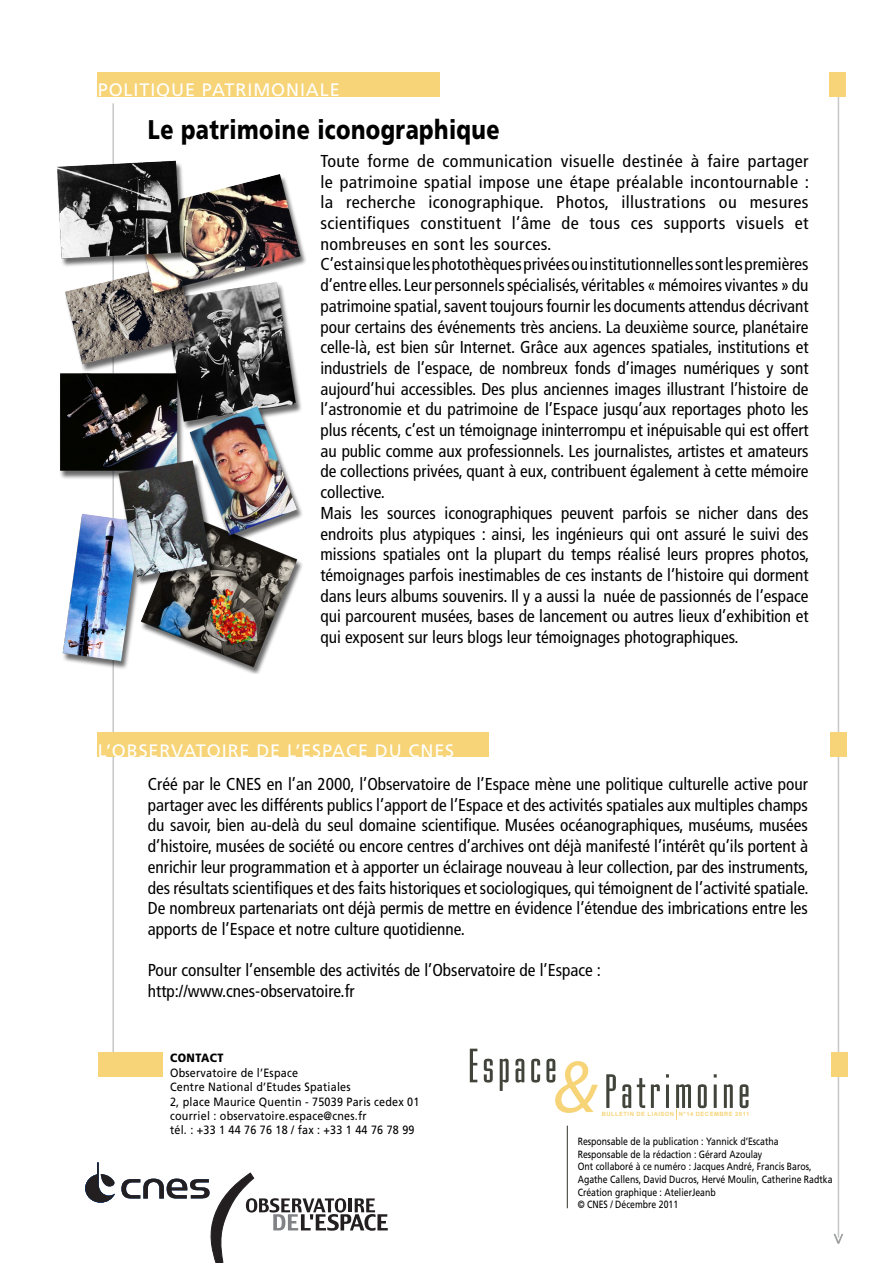
<style>
.page{position:relative;width:893px;height:1263px;background:#fff}
.page>*{position:absolute;margin:0;border:0;box-sizing:border-box;transform-origin:0 0}
.t1{font:900 27px "Frutiger";letter-spacing:.02em;color:#000;scale:.8 1}
.t2{font:18px "Frutiger";letter-spacing:.05em;color:#fff}
.t3{font:condensed 17.25px/20.7px "Frutiger";color:#000;scale:1.05 1}
.t4{font:condensed 17.25px/20.7px "Frutiger";color:#000;text-align:justify}
.t5{font:12px/14.4px "Frutiger";letter-spacing:.02em;color:#000;scale:.9 1}
.t6{font:900 12px "Frutiger";letter-spacing:.04em;color:#000;scale:.9 1}
.t7{font:10.5px/12.6px "Frutiger";color:#000;scale:.83 1}
.t8{font:700 5.85px "Arial";letter-spacing:.08em;color:#f6d477}
</style>
<div class="page">
<hr style="left:838px;top:77px;width:1px;height:1160px;background:#c6c7c8">
<hr style="left:112px;top:103px;width:2px;height:953px;background:#c6c7c8">
<svg style="left:833px;top:1234px;width:10px;height:10px"></svg>
<hr style="left:567px;top:1125px;width:1px;height:83px;background:#41443a">
<svg style="left:470px;top:1049px;width:7px;height:33px"></svg>
<svg style="left:484px;top:1059px;width:9px;height:23px"></svg>
<svg style="left:500px;top:1059px;width:9px;height:32px"></svg>
<svg style="left:515px;top:1059px;width:9px;height:23px"></svg>
<svg style="left:531px;top:1059px;width:9px;height:23px"></svg>
<svg style="left:606px;top:1074px;width:10px;height:34px"></svg>
<svg style="left:622px;top:1084px;width:9px;height:24px"></svg>
<svg style="left:637px;top:1078px;width:8px;height:30px"></svg>
<svg style="left:651px;top:1084px;width:9px;height:24px"></svg>
<hr style="left:666px;top:1084px;width:3px;height:24px;background:#41443a">
<svg style="left:698px;top:1084px;width:9px;height:24px"></svg>
<hr style="left:714px;top:1084px;width:3px;height:24px;background:#41443a">
<svg style="left:724px;top:1084px;width:9px;height:24px"></svg>
<svg style="left:740px;top:1084px;width:8px;height:24px"></svg>
<svg style="left:121px;top:1172px;width:267px;height:91px"></svg>
<svg style="left:85px;top:1162px;width:30px;height:40px"></svg>
<svg style="left:546px;top:1059px;width:52px;height:54px"></svg>
<div style="left:831px;top:1052px;width:16px;height:25px;background:#f6d477"></div>
<div style="left:98px;top:1053px;width:65px;height:24px;background:#f6d477"></div>
<svg style="left:676px;top:1084px;width:15px;height:36px"></svg>
<div style="left:830px;top:72px;width:16px;height:24px;background:#f6d477"></div>
<div style="left:98px;top:72px;width:342px;height:24px;background:#f6d477"></div>
<div style="left:831px;top:732px;width:16px;height:25px;background:#f6d477"></div>
<div style="left:98px;top:732px;width:391px;height:25px;background:#f6d477"></div>
<img style="left:57px;top:160px;width:249px;height:513px">
<p class="t2" style="left:98px;top:79px;width:243px">POLITIQUE PATRIMONIALE</p>
<h1 class="t1" style="left:148px;top:113px;width:441px">Le patrimoine iconographique</h1>
<p class="t3" style="left:320px;top:151px;width:467px">Toute forme de communication visuelle destinée à faire partager le patrimoine spatial impose une étape préalable incontournable : la recherche iconographique. Photos, illustrations ou mesures scientifiques constituent l’âme de tous ces supports visuels et nombreuses en sont les sources.<br>C’est ainsi que les photothèques privées ou institutionnelles sont les premières d’entre elles. Leur personnels spécialisés, véritables «mémoires vivantes » du patrimoine spatial, savent toujours fournir les documents attendus décrivant pour certains des événements très anciens. La deuxième source, planétaire celle-là, est bien sûr Internet. Grâce aux agences spatiales, institutions et industriels de l’espace, de nombreux fonds d’images numériques y sont aujourd’hui accessibles. Des plus anciennes images illustrant l’histoire de l’astronomie et du patrimoine de l’Espace jusqu’aux reportages photo les plus récents, c’est un témoignage ininterrompu et inépuisable qui est offert au public comme aux professionnels. Les journalistes, artistes et amateurs de collections privées, quant à eux, contribuent également à cette mémoire collective.<br>Mais les sources iconographiques peuvent parfois se nicher dans des endroits plus atypiques : ainsi, les ingénieurs qui ont assuré le suivi des missions spatiales ont la plupart du temps réalisé leurs propres photos, témoignages parfois inestimables de ces instants de l’histoire qui dorment dans leurs albums souvenirs. Il y a aussi la nuée de passionnés de l’espace qui parcourent musées, bases de lancement ou autres lieux d’exhibition et qui exposent sur leurs blogs leur témoignages photographiques.</p>
<p class="t2" style="left:98px;top:740px;width:358px">L’OBSERVATOIRE DE L’ESPACE DU CNES</p>
<p class="t4" style="left:148px;top:774px;width:662px">Créé par le CNES en l’an 2000, l’Observatoire de l’Espace mène une politique culturelle active pour partager avec les différents publics l’apport de l’Espace et des activités spatiales aux multiples champs du savoir, bien au-delà du seul domaine scientifique. Musées océanographiques, muséums, musées d’histoire, musées de société ou encore centres d’archives ont déjà manifesté l’intérêt qu’ils portent à enrichir leur programmation et à apporter un éclairage nouveau à leur collection, par des instruments, des résultats scientifiques et des faits historiques et sociologiques, qui témoignent de l’activité spatiale.<br>De nombreux partenariats ont déjà permis de mettre en évidence l’étendue des imbrications entre les apports de l’Espace et notre culture quotidienne.</p>
<p class="t4" style="left:148px;top:960px;width:454px">Pour consulter l’ensemble des activités de l’Observatoire de l’Espace : http://www.cnes-observatoire.fr</p>
<p class="t6" style="left:170px;top:1051px;width:61px">CONTACT</p>
<p class="t5" style="left:170px;top:1065px;width:279px">Observatoire de l’Espace<br>Centre National d’Etudes Spatiales<br>2, place Maurice Quentin - 75039 Paris cedex 01 courriel : observatoire.espace@cnes.fr<br>tél. : +33 1 44 76 76 18 / fax : +33 1 44 76 78 99</p>
<p class="t8" style="left:602px;top:1110px;width:149px">BULLETIN DE LIAISON N°14 DECEMBRE 2011</p>
<p class="t7" style="left:578px;top:1135px;width:308px">Responsable de la publication : Yannick d’Escatha<br>Responsable de la rédaction : Gérard Azoulay<br>Ont collaboré à ce numéro : Jacques André, Francis Baros, Agathe Callens, David Ducros, Hervé Moulin, Catherine Radtka Création graphique : AtelierJeanb<br>© CNES / Décembre 2011</p>
</div>
